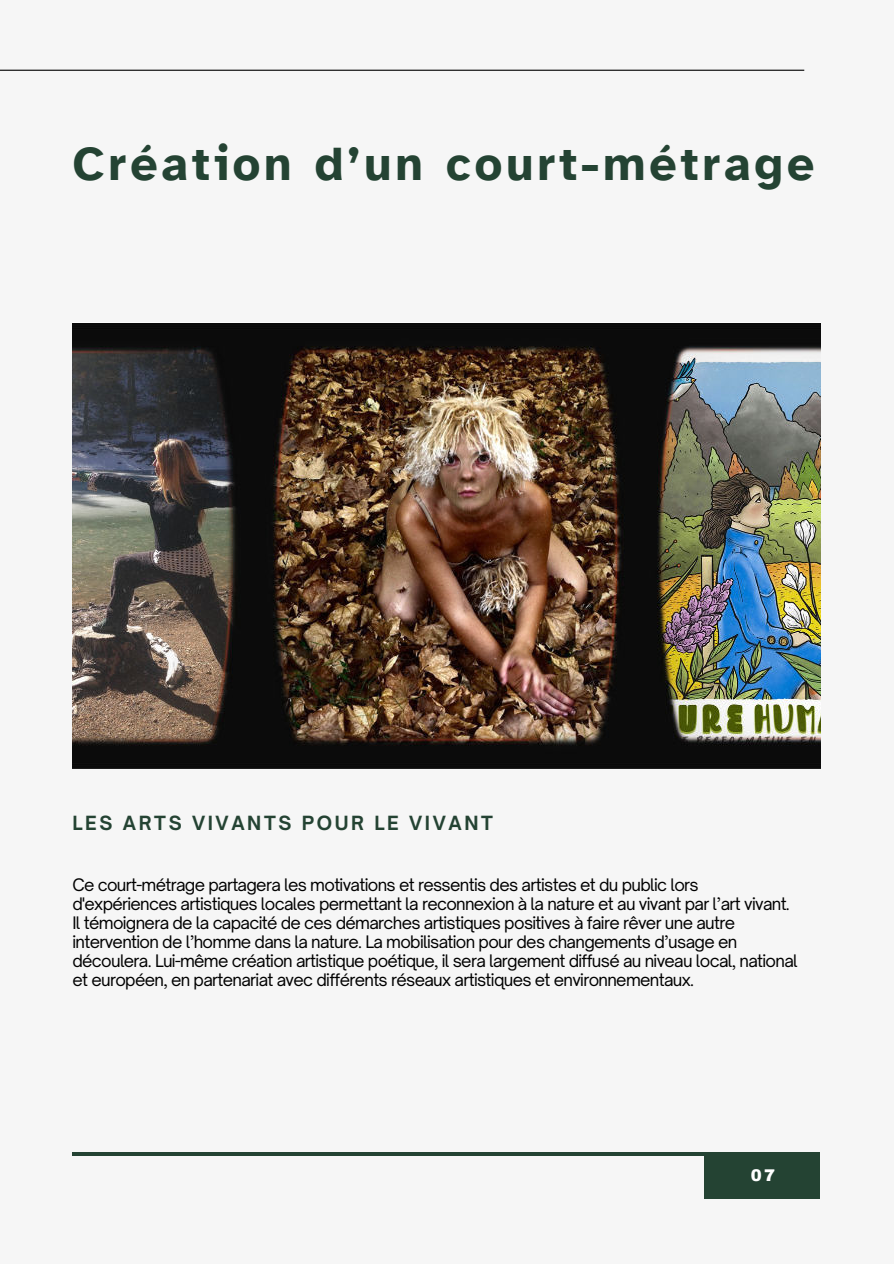
<style>
.page{position:relative;width:894px;height:1264px;background:#fff}
.page>*{position:absolute;margin:0;border:0;box-sizing:border-box;transform-origin:0 0}
.t1{font:700 48px "Atkinson Hyperlegible";letter-spacing:.08em;color:#244333}
.t2{font:700 18.75px "Open Sauce One";letter-spacing:.14em;color:#244333}
.t3{font:16.5px/19.2px "Open Sauce One";letter-spacing:-.04em;color:#000}
.t4{font:900 16.5px "Archivo";color:#fff}
</style>
<div class="page">
<div style="left:0;top:0;width:893px;height:1263px;background:#f6f6f6"></div>
<div style="left:704px;top:1152px;width:115px;height:46px;background:#244333"></div>
<hr style="left:72px;top:1152px;width:747px;height:3px;background:#244333">
<img style="left:72px;top:323px;width:747px;height:446px">
<hr style="left:0;top:70px;width:804px;height:1px;background:#000">
<h1 class="t1" style="left:72px;top:136px;width:743px">Création d’un court-métrage</h1>
<p class="t2" style="left:72px;top:810px;width:422px">LES ARTS VIVANTS POUR LE VIVANT</p>
<p class="t3" style="left:72px;top:874px;width:726px">Ce court-métrage partagera les motivations et ressentis des artistes et du public lors d'expériences artistiques locales permettant la reconnexion à la nature et au vivant par l’art vivant.<br>Il témoignera de la capacité de ces démarches artistiques positives à faire rêver une autre intervention de l’homme dans la nature. La mobilisation pour des changements d’usage en découlera. Lui-même création artistique poétique, il sera largement diffusé au niveau local, national et européen, en partenariat avec différents réseaux artistiques et environnementaux.</p>
<p class="t4" style="left:750px;top:1165px;width:26px">07</p>
</div>
